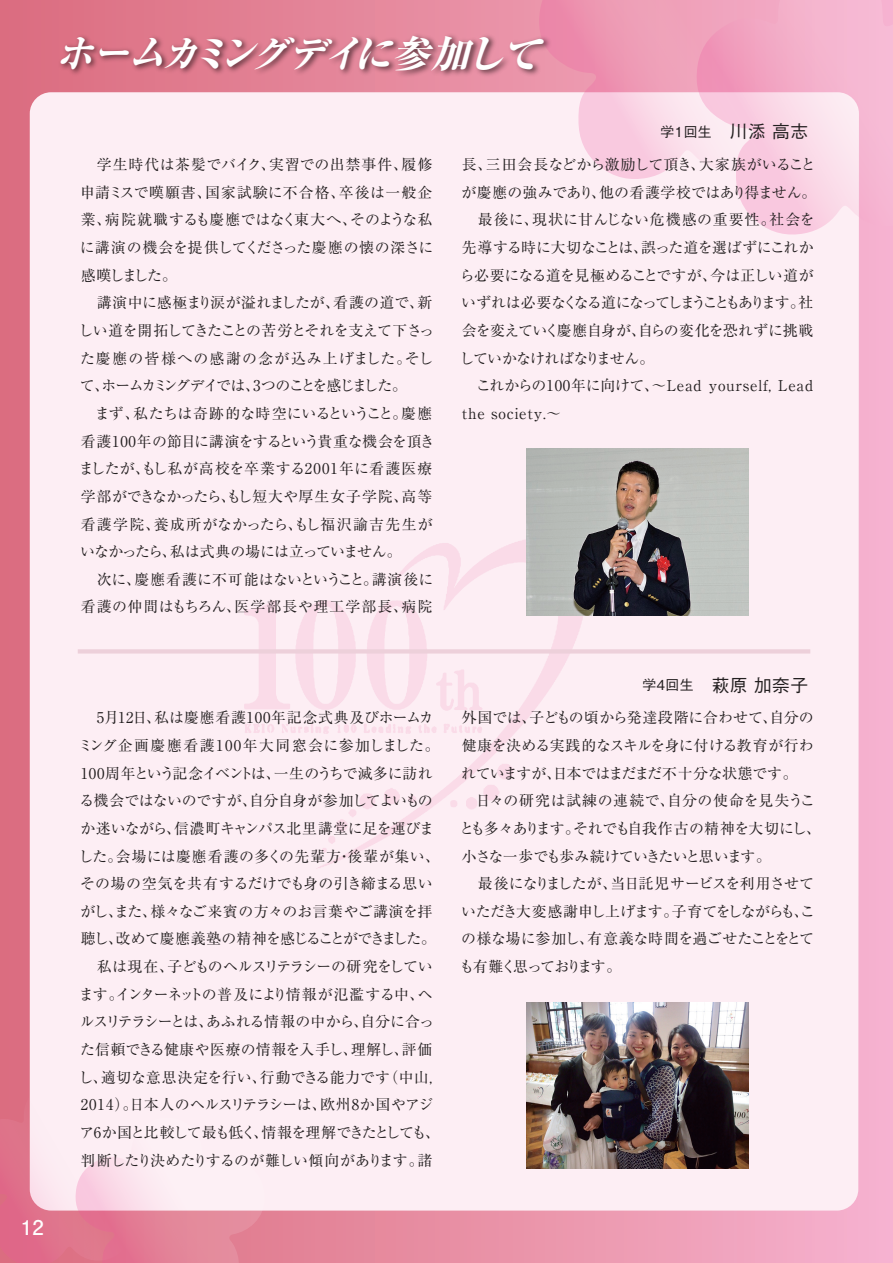
<style>
.page{position:relative;width:893px;height:1263px;background:#fff}
.page>*{position:absolute;margin:0;border:0;box-sizing:border-box;transform-origin:0 0}
.t1{font:italic 800 38.25px "Ryumin Pro";color:#fff}
.t2{font:700 20.25px "Futo Go B101 Pro";color:#fff}
.t3{font:500 17.7px "Gothic BBB Pro";letter-spacing:.02em;color:#231f20}
.t4{font:14.85px/27.6px "Ryumin Pro";letter-spacing:-.015em;color:#231f20;text-align:justify}
.t5{font:14.85px/27.6px "Ryumin Pro";letter-spacing:.005em;color:#231f20}
.t6{font:14.85px/27.6px "Ryumin Pro";letter-spacing:.04em;color:#231f20;text-align:right}
.t7{font:14.85px "Ryumin Pro";letter-spacing:.05em;color:#231f20}
.t8{font:14.85px "Ryumin Pro";letter-spacing:-.045em;color:#231f20}
.t9{font:14.85px "Ryumin Pro";letter-spacing:.01em;color:#231f20}
.t10{font:14.85px "Ryumin Pro";letter-spacing:-.04em;color:#231f20}
.t11{font:14.85px "Ryumin Pro";letter-spacing:-.035em;color:#231f20}
.t12{font:14.85px "Ryumin Pro";letter-spacing:-.055em;color:#231f20}
.t13{font:14.85px "Ryumin Pro";letter-spacing:-.135em;color:#231f20}
.t14{font:14.85px "Ryumin Pro";letter-spacing:-.08em;color:#231f20}
.t15{font:14.85px "Ryumin Pro";letter-spacing:-.06em;color:#231f20}
.t16{font:14.85px "Ryumin Pro";letter-spacing:.1em;color:#231f20}
.t17{font:14.85px "Ryumin Pro";letter-spacing:.03em;color:#231f20}
.t18{font:14.85px "Ryumin Pro";letter-spacing:.015em;color:#231f20}
.s1{font-size:13.8px}
</style>
<div class="page">
<div style="left:0;top:0;width:893px;height:1263px;background:linear-gradient(to right,#da6c7d,#f6b3ce)"></div>
<div style="left:30px;top:92px;width:829px;height:1118px;background:#fdeef4"></div>
<img style="left:240px;top:530px;width:350px;height:350px">
<svg style="left:539px;top:0;width:158px;height:179px;background:#f4bace"></svg>
<svg style="left:697px;top:0;width:196px;height:235px;background:#f7c4d9"></svg>
<svg style="left:0;top:1080px;width:265px;height:183px;background:#f2c0cd"></svg>
<img style="left:50px;top:29px;width:509px;height:59px">
<hr style="left:78px;top:649px;width:732px;height:4px;background:#edd0da">
<img style="left:527px;top:1002px;width:221px;height:166px">
<img style="left:527px;top:449px;width:221px;height:166px">
<h1 class="t1" style="left:55px;top:23px;width:500px">ホームカミングデイに参加して</h1>
<p class="t3" style="left:661px;top:118px;width:149px"><span class="s1">学１回生</span>　川添 高志</p>
<p class="t4" style="left:80px;top:150px;width:355px;text-indent:17px">学生時代は茶髪でバイク、実習での出禁事件、履修申請ミスで嘆願書、国家試験に不合格、卒後は一般企業、病院就職するも慶應ではなく東大へ、そのような私に講演の機会を提供してくださった慶應の懐の深さに感嘆しました。</p>
<p class="t4" style="left:78px;top:288px;width:357px;text-align:left;text-indent:18px">講演中に感極まり涙が溢れましたが、看護の道で、新しい道を開拓してきたことの苦労とそれを支えて下さった慶應の皆様への感謝の念が込み上げました。そして、ホームカミングデイでは、3つのことを感じました。</p>
<p class="t5" style="left:79px;top:399px;width:357px;text-indent:16px">まず、私たちは奇跡的な時空にいるということ。慶應看護100年の節目に講演をするという貴重な機会を頂きましたが、もし私が高校を卒業する2001年に看護医療学部ができなかったら、もし短大や厚生女子学院、高等看護学院、養成所がなかったら、もし福沢諭吉先生がいなかったら、私は式典の場には立っていません。</p>
<p class="t6" style="left:81px;top:564px;width:354px">次に、慶應看護に不可能はないということ。講演後に看護の仲間はもちろん、医学部長や理工学部長、病院</p>
<p class="t9" style="left:462px;top:153px;width:355px">長、三田会長などから激励して頂き、大家族がいること</p>
<p class="t5" style="left:461px;top:177px;width:356px">が慶應の強みであり、他の看護学校ではあり得ません。</p>
<p class="t6" style="left:478px;top:205px;width:339px">最後に、現状に甘んじない危機感の重要性。社会を</p>
<p class="t11" style="left:462px;top:236px;width:353px">先導する時に大切なことは、誤った道を選ばずにこれか</p>
<p class="t10" style="left:460px;top:263px;width:355px">ら必要になる道を見極めることですが、今は正しい道が</p>
<p class="t13" style="left:461px;top:291px;width:354px">いずれは必要なくなる道になってしまうこともあります。社</p>
<p class="t11" style="left:462px;top:319px;width:353px">会を変えていく慶應自身が、自らの変化を恐れずに挑戦</p>
<p class="t8" style="left:459px;top:346px;width:196px">していかなければなりません。</p>
<p class="t7" style="left:476px;top:374px;width:339px">これからの100年に向けて、～Lead yourself, Lead</p>
<p class="t7" style="left:462px;top:402px;width:101px">the society.～</p>
<h2 class="t2" style="left:21px;top:1211px;width:24px">12</h2>
<p class="t7" style="left:97px;top:706px;width:339px">5月12日、私は慶應看護100年記念式典及びホームカ</p>
<p class="t16" style="left:78px;top:734px;width:363px">ミング企画慶應看護100年大同窓会に参加しました。</p>
<p class="t8" style="left:81px;top:761px;width:353px">100周年という記念イベントは、一生のうちで滅多に訪れ</p>
<p class="t4" style="left:79px;top:786px;width:355px">る機会ではないのですが、自分自身が参加してよいもの</p>
<p class="t4" style="left:80px;top:813px;width:355px">か迷いながら、信濃町キャンパス北里講堂に足を運びま</p>
<p class="t17" style="left:78px;top:844px;width:363px">した。会場には慶應看護の多くの先輩方・後輩が集い、</p>
<p class="t4" style="left:80px;top:869px;width:354px">その場の空気を共有するだけでも身の引き締まる思い</p>
<p class="t5" style="left:80px;top:896px;width:353px">がし、また、様々なご来賓の方々のお言葉やご講演を拝</p>
<p class="t12" style="left:81px;top:927px;width:357px">聴し、改めて慶應義塾の精神を感じることができました。</p>
<p class="t12" style="left:97px;top:955px;width:338px">私は現在、子どものヘルスリテラシーの研究をしてい</p>
<p class="t15" style="left:79px;top:982px;width:355px">ます。インターネットの普及により情報が氾濫する中、ヘ</p>
<p class="t10" style="left:80px;top:1010px;width:356px">ルスリテラシーとは、あふれる情報の中から、自分に合っ</p>
<p class="t18" style="left:80px;top:1038px;width:354px">た信頼できる健康や医療の情報を入手し、理解し、評価</p>
<p class="t9" style="left:78px;top:1065px;width:355px">し、適切な意思決定を行い、行動できる能力です（中山,</p>
<p class="t4" style="left:81px;top:1090px;width:354px">2014）。日本人のヘルスリテラシーは、欧州8か国やアジ</p>
<p class="t14" style="left:79px;top:1121px;width:362px">ア6か国と比較して最も低く、情報を理解できたとしても、</p>
<p class="t8" style="left:81px;top:1148px;width:353px">判断したり決めたりするのが難しい傾向があります。諸</p>
<p class="t3" style="left:642px;top:671px;width:167px"><span class="s1">学4回生</span>　萩原 加奈子</p>
<p class="t4" style="left:461px;top:703px;width:354px">外国では、子どもの頃から発達段階に合わせて、自分の健康を決める実践的なスキルを身に付ける教育が行われていますが、日本ではまだまだ不十分な状態です。</p>
<p class="t4" style="left:459px;top:786px;width:363px;text-align:left;text-indent:16px">日々の研究は試練の連続で、自分の使命を見失うことも多々あります。それでも自我作古の精神を大切にし、小さな一歩でも歩み続けていきたいと思います。</p>
<p class="t4" style="left:459px;top:869px;width:357px;text-indent:18px">最後になりましたが、当日託児サービスを利用させていただき大変感謝申し上げます。子育てをしながらも、この様な場に参加し、有意義な時間を過ごせたことをとても有難く思っております。</p>
</div>
